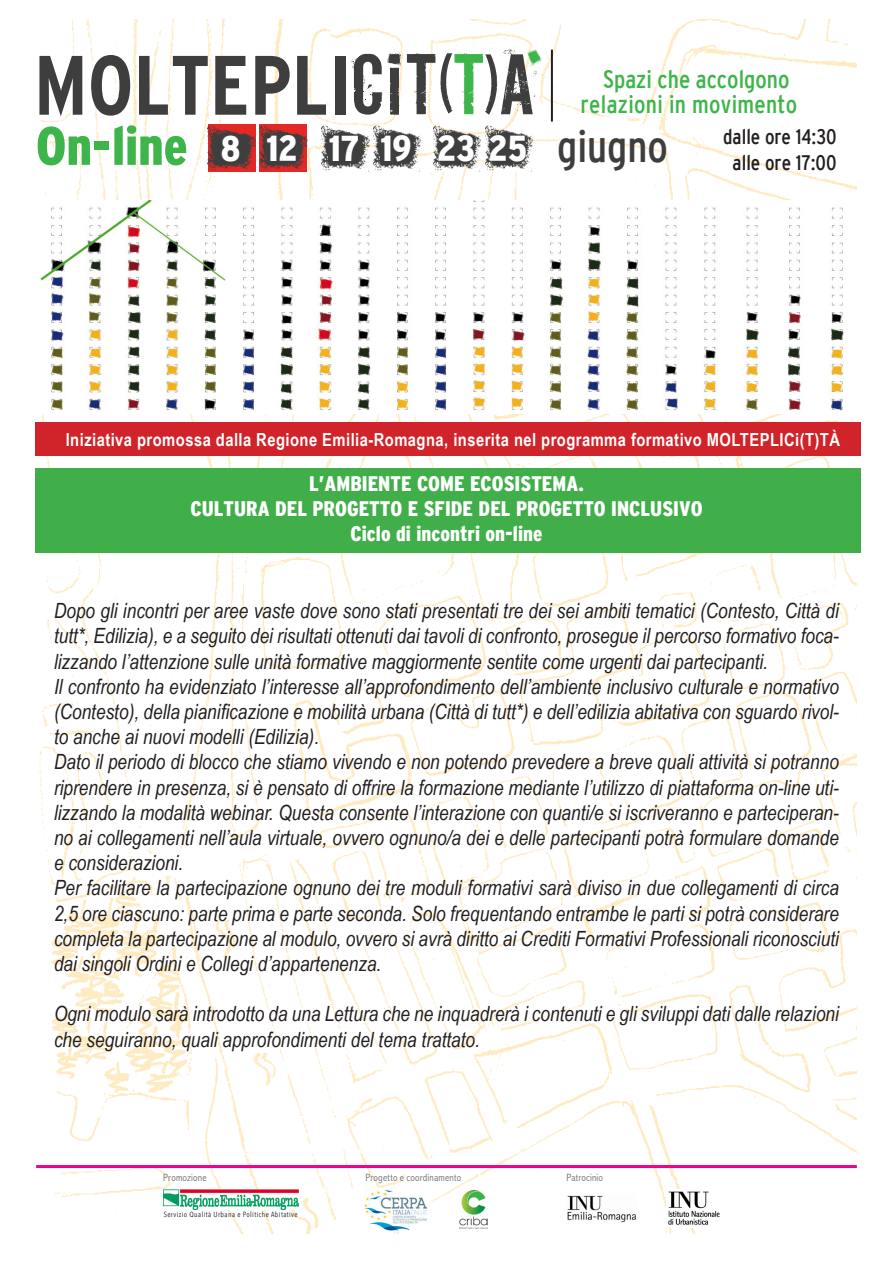
<style>
.page{position:relative;width:893px;height:1263px;background:#fff}
.page>*{position:absolute;margin:0;border:0;box-sizing:border-box;transform-origin:0 0}
.t1{font:700 condensed 84px "Interstate";color:#3e3e3f}
.t2{font:900 condensed 54px "Interstate";color:#3db54a}
.t3{font:condensed 45px "Interstate";color:#3e3e3f}
.t4{font:900 condensed 36px "Interstate";color:#fff}
.t5{font:condensed 25.05px/25px "Interstate";letter-spacing:.01em;color:#3db54a;text-align:center}
.t6{font:italic 21px/25.2px "Arial Narrow";color:#231f20;text-align:justify}
.t7{font:900 condensed 21px "Interstate";color:#fff}
.t8{font:condensed 21px "Interstate";color:#231f20}
.t9{font:700 18px "Arial Narrow";letter-spacing:.025em;color:#fff}
.t10{font:300 condensed 10.5px "Abadi";letter-spacing:.02em;color:#6c6d70}
.t11{font:7.5px "Avenir Next Condensed";letter-spacing:.06em;color:#231f20}
</style>
<div class="page">
<img style="left:36px;top:19px;width:821px;height:1215px">
<hr style="left:36px;top:1165px;width:821px;height:3px;background:#ed028c">
<img style="left:459px;top:1190px;width:28px;height:39px">
<img style="left:163px;top:1190px;width:135px;height:19px">
<img style="left:365px;top:1190px;width:62px;height:40px">
<img style="left:666px;top:1190px;width:55px;height:37px">
<img style="left:566px;top:1190px;width:70px;height:38px">
<div style="left:35px;top:468px;width:826px;height:84px;background:#40ae49"></div>
<hr style="left:551px;top:50px;width:2px;height:72px;background:#231f20">
<img style="left:523px;top:48px;width:19px;height:19px">
<svg style="left:351px;top:52px;width:50px;height:63px"></svg>
<svg style="left:407px;top:49px;width:129px;height:66px"></svg>
<img style="left:208px;top:124px;width:48px;height:48px">
<img style="left:259px;top:124px;width:48px;height:48px">
<img style="left:321px;top:124px;width:48px;height:48px">
<img style="left:373px;top:124px;width:48px;height:48px">
<img style="left:433px;top:124px;width:48px;height:48px">
<img style="left:485px;top:124px;width:48px;height:48px">
<img style="left:36px;top:200px;width:820px;height:214px">
<div style="left:35px;top:422px;width:826px;height:33px;background:#d1232a"></div>
<p class="t1" style="left:34px;top:38px;width:319px">MOLTEPLI</p>
<p class="t5" style="left:580px;top:67px;width:218px">Spazi che accolgono relazioni in movimento</p>
<p class="t2" style="left:36px;top:116px;width:153px">On-line</p>
<p class="t4" style="left:221px;top:128px;width:21px">8</p>
<p class="t4" style="left:267px;top:128px;width:33px">12</p>
<p class="t4" style="left:329px;top:128px;width:32px">17</p>
<p class="t4" style="left:380px;top:128px;width:33px">19</p>
<p class="t4" style="left:437px;top:128px;width:92px">23 25</p>
<p class="t3" style="left:557px;top:122px;width:112px">giugno</p>
<p class="t8" style="left:723px;top:125px;width:115px">dalle ore 14:30</p>
<p class="t8" style="left:733px;top:150px;width:105px">alle ore 17:00</p>
<p class="t9" style="left:66px;top:426px;width:776px">Iniziativa promossa dalla Regione Emilia-Romagna, inserita nel programma formativo MOLTEPLICi(T)TÀ</p>
<p class="t7" style="left:309px;top:472px;width:276px">L’AMBIENTE COME ECOSISTEMA.</p>
<p class="t7" style="left:190px;top:497px;width:514px">CULTURA DEL PROGETTO E SFIDE DEL PROGETTO INCLUSIVO</p>
<p class="t7" style="left:351px;top:522px;width:193px">Ciclo di incontri on-line</p>
<p class="t6" style="left:54px;top:598px;width:786px">Dopo gli incontri per aree vaste dove sono stati presentati tre dei sei ambiti tematici (Contesto, Città di tutt*, Edilizia), e a seguito dei risultati ottenuti dai tavoli di confronto, prosegue il percorso formativo foca&shy;lizzando l’attenzione sulle unità formative maggiormente sentite come urgenti dai partecipanti.</p>
<p class="t6" style="left:54px;top:673px;width:786px">Il confronto ha evidenziato l’interesse all’approfondimento dell’ambiente inclusivo culturale e normativo (Contesto), della pianificazione e mobilità urbana (Città di tutt*) e dell’edilizia abitativa con sguardo rivol&shy;to anche ai nuovi modelli (Edilizia).</p>
<p class="t6" style="left:54px;top:749px;width:786px">Dato il periodo di blocco che stiamo vivendo e non potendo prevedere a breve quali attività si potranno riprendere in presenza, si è pensato di offrire la formazione mediante l’utilizzo di piattaforma on-line uti&shy;lizzando la modalità webinar. Questa consente l’interazione con quanti/e si iscriveranno e parteciperan&shy;no ai collegamenti nell’aula virtuale, ovvero ognuno/a dei e delle partecipanti potrà formulare domande e considerazioni.</p>
<p class="t6" style="left:54px;top:875px;width:786px">Per facilitare la partecipazione ognuno dei tre moduli formativi sarà diviso in due collegamenti di circa 2,5 ore ciascuno: parte prima e parte seconda. Solo frequentando entrambe le parti si potrà considerare completa la partecipazione al modulo, ovvero si avrà diritto ai Crediti Formativi Professionali riconosciuti dai singoli Ordini e Collegi d’appartenenza.</p>
<p class="t6" style="left:54px;top:1001px;width:786px">Ogni modulo sarà introdotto da una Lettura che ne inquadrerà i contenuti e gli sviluppi dati dalle relazioni che seguiranno, quali approfondimenti del tema trattato.</p>
<p class="t10" style="left:163px;top:1171px;width:45px">Promozione</p>
<p class="t10" style="left:365px;top:1171px;width:97px">Progetto e coordinamento</p>
<p class="t10" style="left:566px;top:1171px;width:38px">Patrocinio</p>
<p class="t11" style="left:164px;top:1208px;width:136px">Servizio Qualità Urbana e Politiche Abitative</p>
</div>
